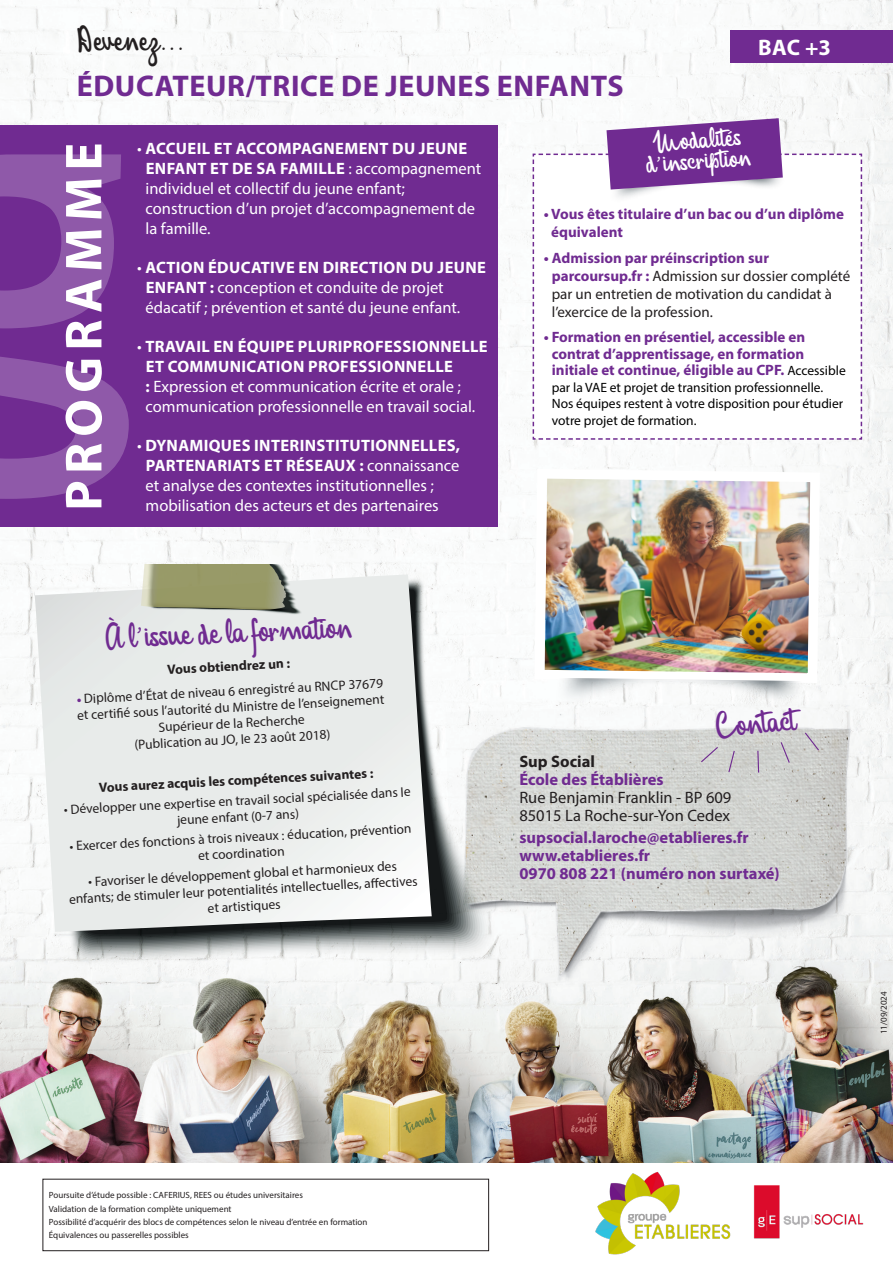
<style>
.page{position:relative;width:893px;height:1263px;background:#fff}
.page>*{position:absolute;margin:0;border:0;box-sizing:border-box;transform-origin:0 0}
.t1{font:700 52.5px "Myriad Pro";letter-spacing:.12em;color:#fff}
.t2{font:31.5px "Mandela Script Personal Use";color:#702b91}
.t3{font:700 30px "Myriad Pro";letter-spacing:.02em;color:#702b91}
.t4{font:30px "Mandela Script Personal Use";letter-spacing:.02em;color:#231f20}
.t5{font:25.5px "Mandela Script Personal Use";color:#fff}
.t6{font:700 22.5px "Myriad Pro";color:#fff}
.t7{font:16.5px/19.8px "Myriad Pro";color:#fff}
.t8{font:700 16.5px "Myriad Pro";color:#702b91}
.t9{font:16.5px "Myriad Pro";color:#231f20}
.t10{font:700 16.5px "Myriad Pro";color:#231f20}
.t11{font:700 15px/16.5px "Myriad Pro";color:#702b91}
.t12{font:15px/18px "Myriad Pro";color:#231f20}
.t13{font:13.5px/16.2px "Myriad Pro";color:#231f20;text-align:center}
.t14{font:13.5px/16.5px "Myriad Pro";color:#000001}
.t15{font:700 13.5px "Myriad Pro";color:#231f20}
.t16{font:9px "Myriad Pro";color:#231f20}
.s1{font-weight:700}
.s2{font-weight:700;color:#702b91}
.s3{font-weight:400;font-size:13.5px;color:#000001}
</style>
<div class="page">
<img style="left:0;top:0;width:893px;height:1162px">
<svg style="left:533px;top:118px;width:329px;height:322px"></svg>
<div style="left:0;top:125px;width:497px;height:402px;background:#702b91"></div>
<svg style="left:0;top:154px;width:129px;height:345px"></svg>
<div style="left:731px;top:31px;width:162px;height:32px;background:#702b91"></div>
<div style="left:43px;top:1179px;width:446px;height:72px;border:1px solid #231f20"></div>
<img style="left:446px;top:695px;width:422px;height:304px">
<img style="left:446px;top:700px;width:422px;height:290px">
<svg style="left:780px;top:741px;width:11px;height:23px"></svg>
<svg style="left:757px;top:750px;width:3px;height:24px"></svg>
<svg style="left:727px;top:750px;width:9px;height:23px"></svg>
<svg style="left:700px;top:746px;width:19px;height:17px"></svg>
<svg style="left:804px;top:731px;width:16px;height:21px"></svg>
<svg style="left:70px;top:590px;width:377px;height:344px"></svg>
<svg style="left:34px;top:574px;width:398px;height:358px"></svg>
<svg style="left:141px;top:564px;width:161px;height:51px;background:#a4a683"></svg>
<img style="left:530px;top:464px;width:295px;height:224px">
<img style="left:523px;top:677px;width:294px;height:42px">
<img style="left:595px;top:1171px;width:136px;height:84px">
<img style="left:753px;top:1185px;width:111px;height:54px">
<p class="t4" style="left:77px;top:23px;width:109px">Devenez...</p>
<p class="t3" style="left:77px;top:66px;width:548px">ÉDUCATEUR/TRICE DE JEUNES ENFANTS</p>
<p class="t6" style="left:758px;top:33px;width:74px">BAC +3</p>
<p class="t1" style="left:50px;top:511px;width:370px;rotate:-90deg">PROGRAMME</p>
<p class="t7" style="left:146px;top:139px;width:337px;text-indent:-9px">• <span class="s1">ACCUEIL ET ACCOMPAGNEMENT DU JEUNE ENFANT ET DE SA FAMILLE</span> : accompagnement individuel et collectif du jeune enfant; construction d’un projet d’accompagnement de la famille.</p>
<p class="t7" style="left:146px;top:257px;width:342px;text-indent:-9px">• <span class="s1">ACTION ÉDUCATIVE EN DIRECTION DU JEUNE<br>ENFANT :</span> conception et conduite de projet édacatif ; prévention et santé du jeune enfant.</p>
<p class="t7" style="left:146px;top:337px;width:344px;text-indent:-9px">• <span class="s1">TRAVAIL EN ÉQUIPE PLURIPROFESSIONNELLE ET COMMUNICATION PROFESSIONNELLE<br>:</span> Expression et communication écrite et orale ; communication professionnelle en travail social.</p>
<p class="t7" style="left:146px;top:436px;width:316px;text-indent:-9px">• <span class="s1">DYNAMIQUES INTERINSTITUTIONNELLES, PARTENARIATS ET RÉSEAUX :</span> connaissance et analyse des contextes institutionnelles ; mobilisation des acteurs et des partenaires</p>
<p class="t5" style="left:651px;top:127px;width:90px;rotate:-4deg">Modalités</p>
<p class="t5" style="left:645px;top:149px;width:106px;rotate:-4deg">d’inscription</p>
<p class="t11" style="left:551px;top:204px;width:294px;line-height:18px;text-indent:-8px">• Vous êtes titulaire d’un bac ou d’un diplôme équivalent</p>
<p class="t12" style="left:552px;top:249px;width:300px;text-indent:-8px"><span class="s2">• Admission par préinscription sur parcoursup.fr :</span> Admission sur dossier complété par un entretien de motivation du candidat à l’exercice de la profession.</p>
<p class="t11" style="left:552px;top:328px;width:295px;text-indent:-8px">• Formation en présentiel, accessible en contrat d’apprentissage, en formation initiale et continue, éligible au CPF. <span class="s3">Accessible</span></p>
<p class="t14" style="left:552px;top:379px;width:293px">par la VAE et projet de transition professionnelle.<br>Nos équipes restent à votre disposition pour étudier votre projet de formation.</p>
<p class="t2" style="left:105px;top:619px;width:247px;rotate:-3deg">À l’issue de la formation</p>
<p class="t15" style="left:167px;top:661px;width:125px;rotate:-3deg">Vous obtiendrez un :</p>
<p class="t13" style="left:76px;top:691px;width:309px;rotate:-3deg"><span class="s2">•</span> Diplôme d’État de niveau 6 enregistré au RNCP 37679 et certifi é sous l’autorité du Ministre de l’enseignement Supérieur de la Recherche<br>(Publication au JO, le 23 août 2018)</p>
<p class="t15" style="left:98px;top:779px;width:276px;rotate:-3deg">Vous aurez acquis les compétences suivantes :</p>
<p class="t13" style="left:63px;top:801px;width:349px;rotate:-3deg">• Développer une expertise en travail social spécialisée dans le jeune enfant (0-7 ans)</p>
<p class="t13" style="left:69px;top:838px;width:344px;rotate:-3deg">• Exercer des fonctions à trois niveaux : éducation, prévention et coordination</p>
<p class="t13" style="left:68px;top:875px;width:350px;rotate:-3deg">• Favoriser le développement global et harmonieux des enfants; de stimuler leur potentialités intellectuelles, aff ectives et artistiques</p>
<p class="t2" style="left:714px;top:707px;width:81px;rotate:-5deg">Contact</p>
<p class="t10" style="left:519px;top:751px;width:77px">Sup Social</p>
<p class="t8" style="left:519px;top:769px;width:146px">École des Établières</p>
<p class="t9" style="left:519px;top:787px;width:214px">Rue Benjamin Franklin - BP 609</p>
<p class="t9" style="left:519px;top:805px;width:212px">85015 La Roche-sur-Yon Cedex</p>
<p class="t8" style="left:519px;top:827px;width:231px">supsocial.laroche@etablieres.fr</p>
<p class="t8" style="left:519px;top:845px;width:132px">www.etablieres.fr</p>
<p class="t8" style="left:519px;top:863px;width:262px">0970 808 221 (numéro non surtaxé)</p>
<p class="t16" style="left:878px;top:1034px;width:45px;rotate:-90deg">11/09/2024</p>
<p class="t16" style="left:49px;top:1190px;width:256px">Poursuite d’étude possible : CAFERIUS, REES ou études universitaires</p>
<p class="t16" style="left:49px;top:1203px;width:184px">Validation de la formation complète uniquement</p>
<p class="t16" style="left:49px;top:1216px;width:320px">Possibilité d’acquérir des blocs de compétences selon le niveau d’entrée en formation</p>
<p class="t16" style="left:49px;top:1229px;width:141px">Équivalences ou passerelles possibles</p>
</div>
